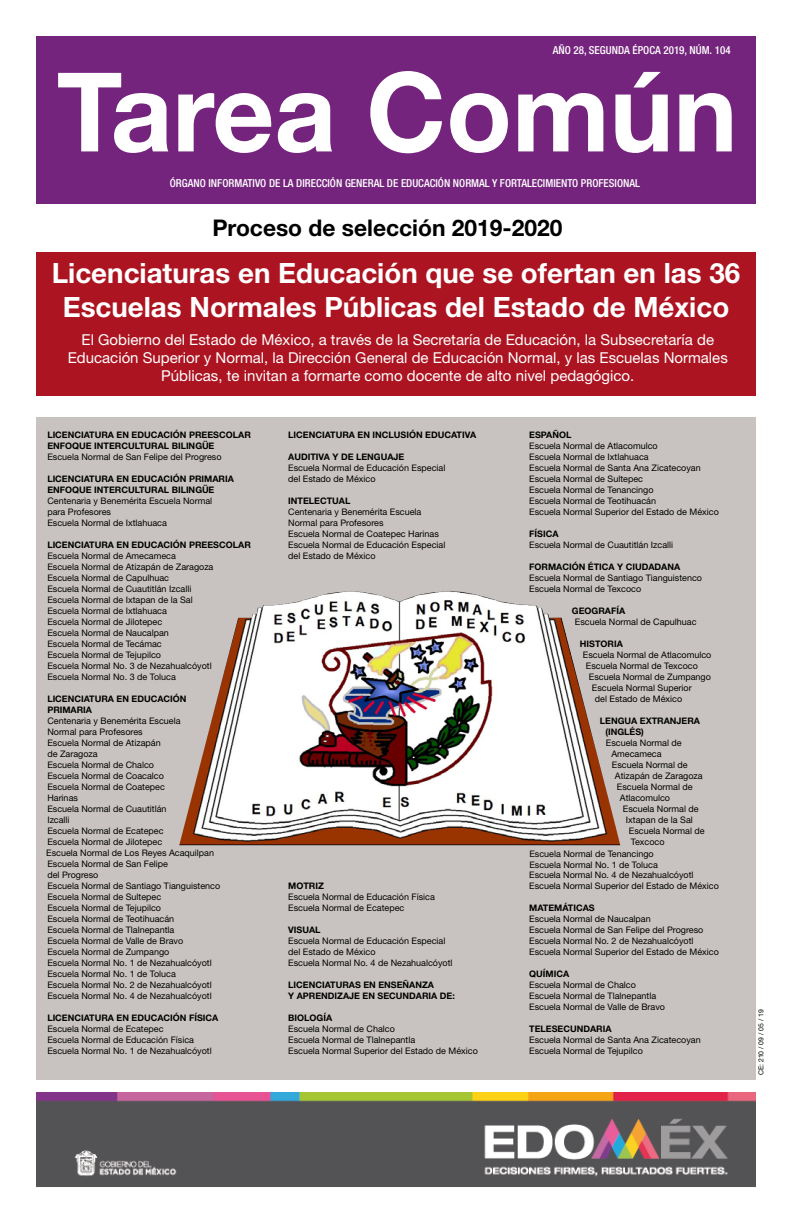
<style>
.page{position:relative;width:792px;height:1224px;background:#fff}
.page>*{position:absolute;margin:0;border:0;box-sizing:border-box;transform-origin:0 0}
.t1{font:700 110px "Helvetica Neue LT Std";color:#fff}
.t2{font:700 28px/34px "Helvetica Neue LT Std";color:#fff;text-align:center}
.t3{font:700 23px "Helvetica Neue LT Std";color:#000}
.t4{font:15px/18px "Helvetica Neue LT Std";color:#fff;text-align:center}
.t5{font:500 condensed 11px "Helvetica Neue LT Std";color:#fff}
.t6{font:9px/11px "Helvetica Neue LT Std";color:#000}
.t7{font:700 9px/11px "Helvetica Neue LT Std";color:#000}
.t8{font:7px "Helvetica Neue LT Std";color:#000}
</style>
<div class="page">
<div style="left:36px;top:36px;width:720px;height:168px;background:#75247d"></div>
<div style="left:36px;top:252px;width:720px;height:144px;background:#ad1421"></div>
<img style="left:36px;top:1092px;width:720px;height:95px">
<div style="left:36px;top:417px;width:720px;height:663px;background:#c8c3c0"></div>
<img style="left:179px;top:591px;width:442px;height:255px">
<p class="t5" style="left:553px;top:43px;width:180px">AÑO 28, SEGUNDA ÉPOCA 2019, NÚM. 104</p>
<h1 class="t1" style="left:57px;top:44px;width:682px">Tarea Común</h1>
<p class="t5" style="left:170px;top:177px;width:472px">ÓRGANO INFORMATIVO DE LA DIRECCIÓN GENERAL DE EDUCACIÓN NORMAL Y FORTALECIMIENTO PROFESIONAL</p>
<h3 class="t3" style="left:212px;top:214px;width:352px">Proceso de selección 2019-2020</h3>
<h2 class="t2" style="left:52px;top:256px;width:690px">Licenciaturas en Educación que se ofertan en las 36<br>Escuelas Normales Públicas del Estado de México</h2>
<p class="t4" style="left:68px;top:330px;width:662px">El Gobierno del Estado de México, a través de la Secretaría de Educación, la Subsecretaría de<br>Educación Superior y Normal, la Dirección General de Educación Normal, y las Escuelas Normales<br>Públicas, te invitan a formarte como docente de alto nivel pedagógico.</p>
<p class="t7" style="left:47px;top:429px;width:205px">LICENCIATURA EN EDUCACIÓN PREESCOLAR<br>ENFOQUE INTERCULTURAL BILINGÜE</p>
<p class="t6" style="left:47px;top:451px;width:176px">Escuela Normal de San Felipe del Progreso</p>
<p class="t7" style="left:47px;top:473px;width:188px">LICENCIATURA EN EDUCACIÓN PRIMARIA<br>ENFOQUE INTERCULTURAL BILINGÜE</p>
<p class="t6" style="left:47px;top:495px;width:166px">Centenaria y Benemérita Escuela Normal para Profesores<br>Escuela Normal de Ixtlahuaca</p>
<p class="t7" style="left:47px;top:539px;width:205px">LICENCIATURA EN EDUCACIÓN PREESCOLAR</p>
<p class="t6" style="left:47px;top:550px;width:168px">Escuela Normal de Amecameca<br>Escuela Normal de Atizapán de Zaragoza<br>Escuela Normal de Capulhuac<br>Escuela Normal de Cuautitlán Izcalli<br>Escuela Normal de Ixtapan de la Sal<br>Escuela Normal de Ixtlahuaca<br>Escuela Normal de Jilotepec<br>Escuela Normal de Naucalpan<br>Escuela Normal de Tecámac<br>Escuela Normal de Tejupilco<br>Escuela Normal No. 3 de Nezahualcóyotl<br>Escuela Normal No. 3 de Toluca</p>
<p class="t7" style="left:47px;top:693px;width:141px">LICENCIATURA EN EDUCACIÓN<br>PRIMARIA</p>
<p class="t6" style="left:47px;top:715px;width:135px">Centenaria y Benemérita Escuela<br>Normal para Profesores<br>Escuela Normal de Atizapán<br>de Zaragoza<br>Escuela Normal de Chalco<br>Escuela Normal de Coacalco<br>Escuela Normal de Coatepec<br>Harinas<br>Escuela Normal de Cuautitlán<br>Izcalli<br>Escuela Normal de Ecatepec<br>Escuela Normal de Jilotepec</p>
<p class="t6" style="left:47px;top:858px;width:174px">Escuela Normal de San Felipe<br>del Progreso<br>Escuela Normal de Santiago Tianguistenco<br>Escuela Normal de Sultepec<br>Escuela Normal de Tejupilco<br>Escuela Normal de Teotihuacán<br>Escuela Normal de Tlalnepantla<br>Escuela Normal de Valle de Bravo<br>Escuela Normal de Zumpango<br>Escuela Normal No. 1 de Nezahualcóyotl<br>Escuela Normal No. 1 de Toluca<br>Escuela Normal No. 2 de Nezahualcóyotl<br>Escuela Normal No. 4 de Nezahualcóyotl</p>
<p class="t7" style="left:47px;top:1012px;width:173px">LICENCIATURA EN EDUCACIÓN FÍSICA</p>
<p class="t6" style="left:47px;top:1023px;width:166px">Escuela Normal de Ecatepec<br>Escuela Normal de Educación Física<br>Escuela Normal No. 1 de Nezahualcóyotl</p>
<p class="t6" style="left:46px;top:847px;width:169px">Escuela Normal de Los Reyes Acaquilpan</p>
<p class="t7" style="left:288px;top:429px;width:189px">LICENCIATURA EN INCLUSIÓN EDUCATIVA</p>
<p class="t7" style="left:288px;top:451px;width:118px">AUDITIVA Y DE LENGUAJE</p>
<p class="t6" style="left:288px;top:462px;width:159px">Escuela Normal de Educación Especial del Estado de México</p>
<p class="t7" style="left:288px;top:495px;width:64px">INTELECTUAL</p>
<p class="t6" style="left:288px;top:506px;width:159px">Centenaria y Benemérita Escuela<br>Normal para Profesores<br>Escuela Normal de Coatepec Harinas<br>Escuela Normal de Educación Especial del Estado de México</p>
<p class="t7" style="left:288px;top:880px;width:37px">MOTRIZ</p>
<p class="t6" style="left:288px;top:891px;width:148px">Escuela Normal de Educación Física<br>Escuela Normal de Ecatepec</p>
<p class="t7" style="left:288px;top:924px;width:34px">VISUAL</p>
<p class="t6" style="left:288px;top:935px;width:166px">Escuela Normal de Educación Especial del Estado de México<br>Escuela Normal No. 4 de Nezahualcóyotl</p>
<p class="t7" style="left:288px;top:979px;width:168px">LICENCIATURAS EN ENSEÑANZA<br>Y APRENDIZAJE EN SECUNDARIA DE:</p>
<p class="t7" style="left:288px;top:1012px;width:45px">BIOLOGÍA</p>
<p class="t6" style="left:288px;top:1023px;width:191px">Escuela Normal de Chalco<br>Escuela Normal de Tlalnepantla<br>Escuela Normal Superior del Estado de México</p>
<p class="t7" style="left:529px;top:429px;width:44px">ESPAÑOL</p>
<p class="t6" style="left:529px;top:440px;width:191px">Escuela Normal de Atlacomulco<br>Escuela Normal de Ixtlahuaca<br>Escuela Normal de Santa Ana Zicatecoyan Escuela Normal de Sultepec<br>Escuela Normal de Tenancingo<br>Escuela Normal de Teotihuacán<br>Escuela Normal Superior del Estado de México</p>
<p class="t7" style="left:529px;top:528px;width:31px">FÍSICA</p>
<p class="t6" style="left:529px;top:539px;width:145px">Escuela Normal de Cuautitlán Izcalli</p>
<p class="t7" style="left:529px;top:561px;width:152px">FORMACIÓN ÉTICA Y CIUDADANA</p>
<p class="t6" style="left:529px;top:572px;width:174px">Escuela Normal de Santiago Tianguistenco<br>Escuela Normal de Texcoco</p>
<p class="t7" style="left:572px;top:605px;width:55px">GEOGRAFÍA</p>
<p class="t6" style="left:575px;top:616px;width:123px">Escuela Normal de Capulhuac</p>
<p class="t7" style="left:580px;top:638px;width:44px">HISTORIA</p>
<p class="t6" style="left:583px;top:649px;width:130px">Escuela Normal de Atlacomulco</p>
<p class="t6" style="left:586px;top:660px;width:114px">Escuela Normal de Texcoco</p>
<p class="t6" style="left:589px;top:671px;width:124px">Escuela Normal de Zumpango</p>
<p class="t6" style="left:592px;top:682px;width:101px">Escuela Normal Superior</p>
<p class="t6" style="left:595px;top:693px;width:89px">del Estado de México</p>
<p class="t7" style="left:605px;top:715px;width:96px;text-indent:-6px">LENGUA EXTRANJERA (INGLÉS)</p>
<p class="t6" style="left:606px;top:737px;width:77px">Escuela Normal de</p>
<p class="t6" style="left:611px;top:748px;width:52px">Amecameca</p>
<p class="t6" style="left:612px;top:759px;width:77px">Escuela Normal de</p>
<p class="t6" style="left:615px;top:770px;width:89px">Atizapán de Zaragoza</p>
<p class="t6" style="left:617px;top:781px;width:77px">Escuela Normal de</p>
<p class="t6" style="left:620px;top:792px;width:52px">Atlacomulco</p>
<p class="t6" style="left:623px;top:803px;width:77px">Escuela Normal de</p>
<p class="t6" style="left:626px;top:814px;width:69px">Ixtapan de la Sal</p>
<p class="t6" style="left:629px;top:825px;width:77px">Escuela Normal de</p>
<p class="t6" style="left:631px;top:836px;width:35px">Texcoco</p>
<p class="t6" style="left:529px;top:869px;width:191px">Escuela Normal No. 4 de Nezahualcóyotl<br>Escuela Normal Superior del Estado de México</p>
<p class="t7" style="left:529px;top:902px;width:67px">MATEMÁTICAS</p>
<p class="t6" style="left:529px;top:913px;width:191px">Escuela Normal de Naucalpan<br>Escuela Normal de San Felipe del Progreso Escuela Normal No. 2 de Nezahualcóyotl Escuela Normal Superior del Estado de México</p>
<p class="t7" style="left:529px;top:968px;width:41px">QUÍMICA</p>
<p class="t6" style="left:529px;top:979px;width:137px">Escuela Normal de Chalco<br>Escuela Normal de Tlalnepantla<br>Escuela Normal de Valle de Bravo</p>
<p class="t7" style="left:529px;top:1023px;width:84px">TELESECUNDARIA</p>
<p class="t6" style="left:529px;top:1034px;width:173px">Escuela Normal de Santa Ana Zicatecoyan<br>Escuela Normal de Tejupilco</p>
<p class="t6" style="left:529px;top:848px;width:130px">Escuela Normal de Tenancingo<br>Escuela Normal No. 1 de Toluca</p>
<p class="t8" style="left:757px;top:1075px;width:67px;rotate:-90deg">CE: 210 / 09 / 05 / 19</p>
</div>
